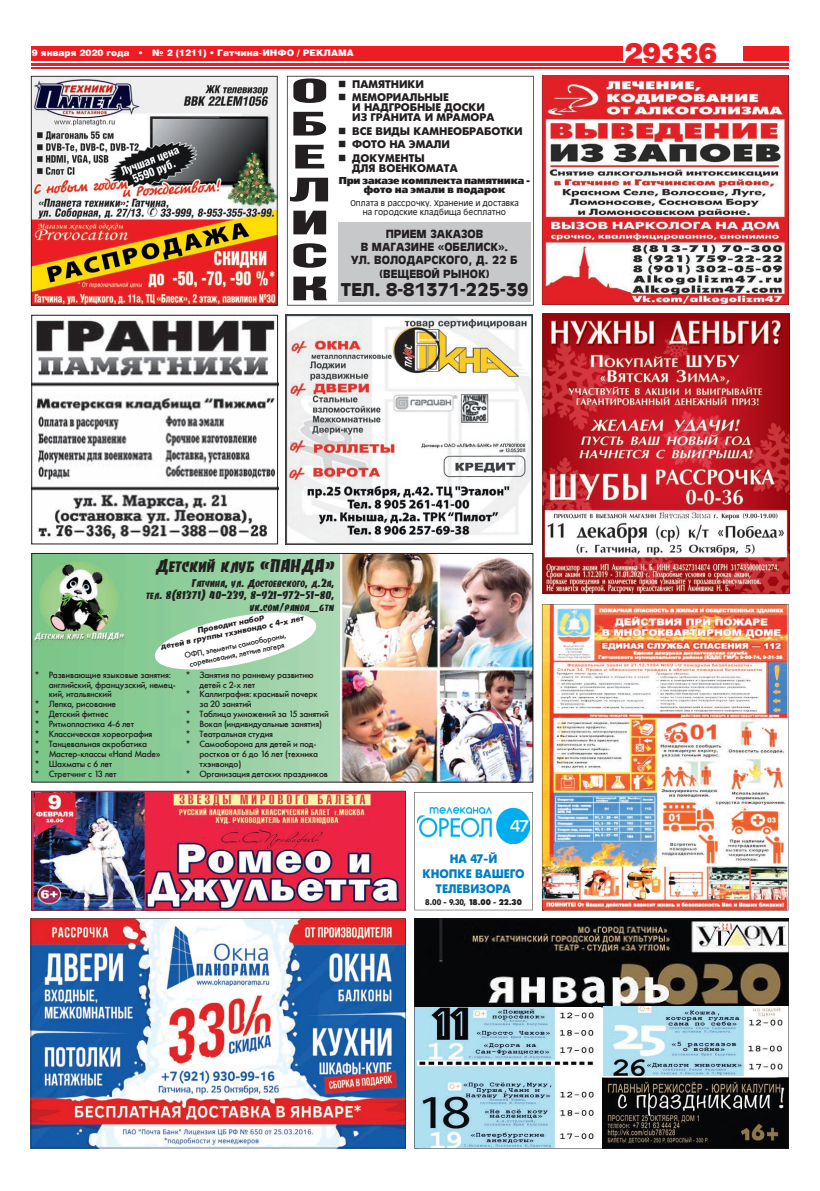
<style>
.page{position:relative;width:820px;height:1191px;background:#fff}
.page>*{position:absolute;margin:0;border:0;box-sizing:border-box;transform-origin:0 0}
.t1{font:32.9px/32.9px "Bastion X";color:#231f20;text-align:justify;scale:2.33 1}
.t2{font:900 28px "Helios";color:#ee1d23}
.t3{font:19.9px "Banco Di";color:#231f20}
.t4{font:700 18px "Oliver New";color:#231f20}
.t5{font:12.3px/15.1px "Gatchina X";color:#007ec5;text-align:center;scale:.94 1}
.t6{font:11.9px/11.9px "Banco Di";color:#231f20;text-align:right}
.t7{font:700 11.5px/13.5px "Oliver New";color:#231f20;text-align:center}
.t8{font:11px/13.5px "Gatchina X";color:#231f20}
.t9{font:10px/9px "Force X";letter-spacing:-.02em;color:#231f20;text-align:center}
.t10{font:9px "Gatchina";color:#231f20}
.t11{font:900 9px "Helios";color:#fff}
.t12{font:8.2px "Gatchina X";color:#231f20;scale:.94 1}
.t13{font:8px/9px "Oliver New";color:#231f20;text-align:center}
.t14{font:8px/9px "Gatchina";color:#231f20;text-align:center}
.t15{font:italic 8px/9px "Gatchina X";color:#231f20;text-align:center}
.s1{font-weight:700}
</style>
<div class="page">
<div style="left:31px;top:46px;width:757px;height:14px;background:#ee1d23"></div>
<div style="left:623px;top:43px;width:119px;height:29px;background:#fff"></div>
<hr style="left:31px;top:64px;width:757px;height:2px;background:#ee1d23">
<hr style="left:31px;top:67px;width:757px;height:1px;background:#ee1d23">
<svg style="left:542px;top:313px;width:247px;height:281px;background:#c2575b"></svg>
<img style="left:541px;top:604px;width:247px;height:306px">
<svg style="left:31px;top:315px;width:247px;height:229px"></svg>
<img style="left:286px;top:315px;width:246px;height:229px">
<svg style="left:31px;top:918px;width:374px;height:230px"></svg>
<svg style="left:287px;top:76px;width:246px;height:229px"></svg>
<img style="left:31px;top:76px;width:246px;height:229px">
<img style="left:31px;top:553px;width:502px;height:229px">
<svg style="left:541px;top:75px;width:247px;height:230px"></svg>
<img style="left:31px;top:790px;width:374px;height:120px">
<svg style="left:414px;top:792px;width:118px;height:118px"></svg>
<img style="left:417px;top:807px;width:112px;height:36px">
<svg style="left:414px;top:918px;width:374px;height:230px"></svg>
<svg style="left:339px;top:81px;width:6px;height:6px"></svg>
<svg style="left:339px;top:94px;width:6px;height:7px"></svg>
<svg style="left:339px;top:128px;width:6px;height:6px"></svg>
<svg style="left:339px;top:141px;width:6px;height:6px"></svg>
<svg style="left:339px;top:154px;width:6px;height:7px"></svg>
<p class="t11" style="left:32px;top:47px;width:323px">9 января 2020 года • № 2 (1211) • Гатчина-ИНФО / РЕКЛАМА</p>
<h2 class="t2" style="left:623px;top:35px;width:95px">29336</h2>
<p class="t8" style="left:352px;top:78px;width:98px">ПАМЯТНИКИ<br>МЕМОРИАЛЬНЫЕ</p>
<p class="t8" style="left:352px;top:103px;width:144px;line-height:10px">И НАДГРОБНЫЕ ДОСКИ<br>ИЗ ГРАНИТА И МРАМОРА</p>
<p class="t8" style="left:352px;top:125px;width:172px">ВСЕ ВИДЫ КАМНЕОБРАБОТКИ<br>ФОТО НА ЭМАЛИ<br>ДОКУМЕНТЫ</p>
<p class="t8" style="left:352px;top:161px;width:107px">ДЛЯ ВОЕНКОМАТА</p>
<p class="t9" style="left:338px;top:176px;width:193px">При заказе комплекта памятника - фото на эмали в подарок</p>
<p class="t13" style="left:350px;top:199px;width:170px">Оплата в рассрочку. Хранение и доставка на городские кладбища бесплатно</p>
<p class="t7" style="left:351px;top:227px;width:168px">ПРИЕМ ЗАКАЗОВ<br>В МАГАЗИНЕ «ОБЕЛИСК».<br>УЛ. ВОЛОДАРСКОГО, Д. 22 Б (ВЕЩЕВОЙ РЫНОК)</p>
<h3 class="t4" style="left:340px;top:280px;width:190px">ТЕЛ. 8-81371-225-39</h3>
<h1 class="t1" style="left:288px;top:78px;width:20px">О Б Е Л И С К</h1>
<h3 class="t3" style="left:155px;top:555px;width:180px">Детский клуб «ПАНДА»</h3>
<h3 class="t6" style="left:146px;top:576px;width:189px">Гатчина, ул. Достоевского, д.2а,<br>тел. 8(81371) 40-239, 8-921-972-51-80, vk.com/panda_gtn</h3>
<p class="t15" style="left:158px;top:633px;width:147px;rotate:-11deg">Проводит набор<br>детей в группы тхэнвондо с 4-х лет</p>
<p class="t14" style="left:184px;top:651px;width:105px;rotate:-11deg">ОФП, элементы самообороны, соревнования, летние лагеря</p>
<p class="t10" style="left:35px;top:669px;width:137px">* Развивающие языковые занятия:</p>
<p class="t10" style="left:49px;top:679px;width:128px">английский, французский, немец-</p>
<p class="t10" style="left:49px;top:689px;width:64px">кий, итальянский</p>
<p class="t10" style="left:35px;top:699px;width:83px">* Лепка, рисование</p>
<p class="t10" style="left:35px;top:709px;width:75px">* Детский фитнес</p>
<p class="t10" style="left:35px;top:719px;width:101px">* Ритмопластика 4-6 лет</p>
<p class="t10" style="left:35px;top:729px;width:119px">* Классическая хореография</p>
<p class="t10" style="left:35px;top:739px;width:114px">* Танцевальная акробатика</p>
<p class="t10" style="left:35px;top:749px;width:127px">* Мастер-классы «Hand Made»</p>
<p class="t10" style="left:35px;top:759px;width:79px">* Шахматы с 6 лет</p>
<p class="t10" style="left:35px;top:769px;width:84px">* Стретчинг с 13 лет</p>
<p class="t10" style="left:185px;top:669px;width:130px">* Занятия по раннему развитию</p>
<p class="t10" style="left:199px;top:679px;width:57px">детей с 2-х лет</p>
<p class="t10" style="left:185px;top:689px;width:134px">* Каллиграфия: красивый почерк</p>
<p class="t10" style="left:199px;top:699px;width:53px">за 20 занятий</p>
<p class="t10" style="left:185px;top:709px;width:145px">* Таблица умножений за 15 занятий</p>
<p class="t10" style="left:185px;top:719px;width:138px">* Вокал (индивидуальные занятия)</p>
<p class="t10" style="left:185px;top:729px;width:89px">* Театральная студия</p>
<p class="t10" style="left:185px;top:739px;width:133px">* Самооборона для детей и под-</p>
<p class="t10" style="left:199px;top:749px;width:120px">ростков от 6 до 16 лет (техника</p>
<p class="t10" style="left:199px;top:759px;width:43px">тхэнвондо)</p>
<p class="t10" style="left:185px;top:769px;width:144px">* Организация детских праздников</p>
<h3 class="t5" style="left:422px;top:851px;width:110px">НА 47-Й<br>КНОПКЕ ВАШЕГО<br>ТЕЛЕВИЗОРА</h3>
<p class="t12" style="left:425px;top:898px;width:104px">8.00 - 9.30, <span class="s1">18.00</span> - <span class="s1">22.30</span></p>
</div>
